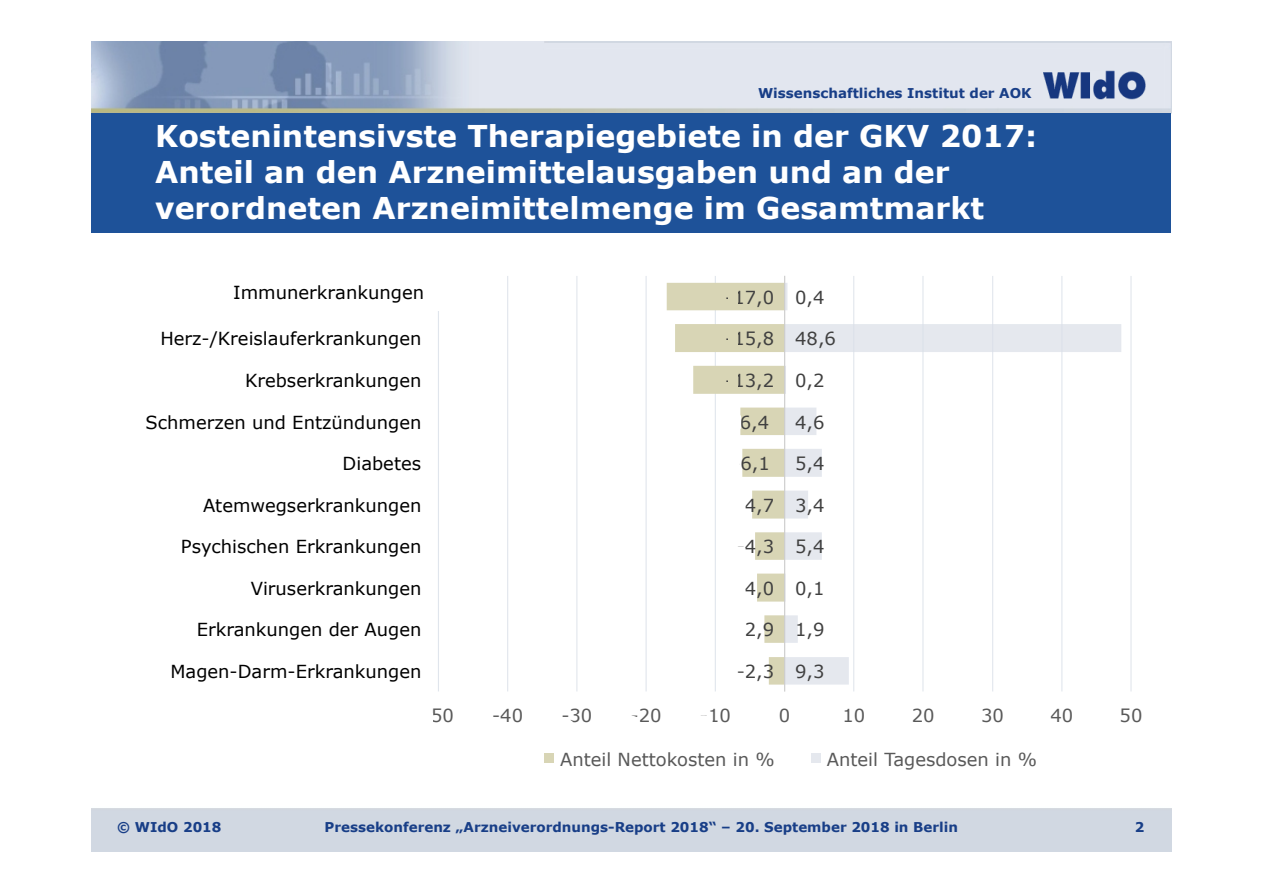
<style>
.page{position:relative;width:1263px;height:893px;background:#fff}
.page>*{position:absolute;margin:0;border:0;box-sizing:border-box;transform-origin:0 0}
.t1{font:700 30px/36px "Verdana";color:#fff}
.t2{font:18px "Verdana";color:#000}
.t3{font:18px "Verdana";color:#404040}
.t4{font:18px "Verdana";color:#595959}
.t5{font:700 13.5px "Verdana";color:#183e87}
</style>
<div class="page">
<img style="left:91px;top:41px;width:1080px;height:810px">
<img style="left:1043px;top:70px;width:102px;height:29px">
<div style="left:91px;top:113px;width:1080px;height:120px;background:#1e5299"></div>
<hr style="left:438px;top:276px;width:1px;height:415px;background:#e0e5ec">
<hr style="left:507px;top:276px;width:1px;height:415px;background:#e4e8ee">
<hr style="left:576px;top:276px;width:1px;height:415px;background:#ebeef2">
<hr style="left:646px;top:276px;width:1px;height:415px;background:#eaedf2">
<hr style="left:715px;top:276px;width:1px;height:415px;background:#e3e8ee">
<hr style="left:853px;top:276px;width:1px;height:415px;background:#e7ebf0">
<hr style="left:922px;top:276px;width:2px;height:415px;background:#edf0f4">
<hr style="left:992px;top:276px;width:1px;height:415px;background:#e5e9ef">
<hr style="left:1061px;top:276px;width:1px;height:415px;background:#ebeef3">
<hr style="left:1130px;top:276px;width:2px;height:415px;background:#eef0f4">
<svg style="left:667px;top:283px;width:117px;height:401px"></svg>
<svg style="left:785px;top:283px;width:336px;height:401px"></svg>
<hr style="left:784px;top:276px;width:1px;height:415px;background:#cbcbcb">
<div style="left:545px;top:753px;width:9px;height:10px;background:#d8d5b5"></div>
<div style="left:811px;top:753px;width:10px;height:10px;background:#e5e8ee"></div>
<div style="left:728px;top:328px;width:9px;height:8px;background:#d8d5b5"></div>
<div style="left:420px;top:713px;width:13px;height:15px;background:#fff"></div>
<div style="left:492px;top:719px;width:8px;height:5px;background:#fff"></div>
<div style="left:555px;top:719px;width:18px;height:5px;background:#fff;border-radius:50%"></div>
<div style="left:694px;top:715px;width:19px;height:11px;background:#fff;border-radius:50%"></div>
<div style="left:733px;top:677px;width:16px;height:7px;background:#fff;border-radius:50%"></div>
<div style="left:737px;top:638px;width:11px;height:6px;background:#fff;border-radius:50%"></div>
<div style="left:737px;top:597px;width:13px;height:9px;background:#fff;border-radius:50%"></div>
<div style="left:733px;top:557px;width:17px;height:13px;background:#fff;border-radius:50%"></div>
<div style="left:737px;top:519px;width:10px;height:12px;background:#fff;border-radius:50%"></div>
<div style="left:737px;top:479px;width:10px;height:12px;background:#fff;border-radius:50%"></div>
<div style="left:722px;top:455px;width:17px;height:15px;background:#fff;border-radius:3px"></div>
<div style="left:222px;top:273px;width:217px;height:37px;background:#fff"></div>
<div style="left:728px;top:366px;width:9px;height:7px;background:#d8d5b5"></div>
<div style="left:618px;top:715px;width:22px;height:11px;background:#fff;border-radius:50%"></div>
<div style="left:728px;top:288px;width:9px;height:19px;background:#d8d5b5"></div>
<div style="left:728px;top:330px;width:9px;height:19px;background:#d8d5b5"></div>
<div style="left:728px;top:370px;width:9px;height:19px;background:#d8d5b5"></div>
<div style="left:724px;top:414px;width:17px;height:16px;background:#fff;border-radius:3px"></div>
<div style="left:728px;top:502px;width:17px;height:15px;background:#fff;border-radius:3px"></div>
<div style="left:728px;top:546px;width:17px;height:15px;background:#fff;border-radius:3px"></div>
<div style="left:728px;top:587px;width:17px;height:16px;background:#fff;border-radius:3px"></div>
<div style="left:728px;top:628px;width:17px;height:15px;background:#fff;border-radius:3px"></div>
<div style="left:728px;top:672px;width:17px;height:16px;background:#fff;border-radius:3px"></div>
<p class="t5" style="left:758px;top:84px;width:275px">Wissenschaftliches Institut der AOK</p>
<h1 class="t1" style="left:155px;top:117px;width:883px">Kostenintensivste Therapiegebiete in der GKV 2017:<br>Anteil an den Arzneimittelausgaben und an der verordneten Arzneimittelmenge im Gesamtmarkt</h1>
<p class="t2" style="left:233px;top:281px;width:193px">Immunerkrankungen</p>
<p class="t2" style="left:242px;top:286px;width:181px">Immuntherapeutika</p>
<p class="t3" style="left:725px;top:286px;width:50px">-17,0</p>
<p class="t3" style="left:795px;top:286px;width:31px">0,4</p>
<p class="t2" style="left:160px;top:327px;width:262px">Herz-/Kreislauferkrankungen</p>
<p class="t3" style="left:725px;top:327px;width:50px">-15,8</p>
<p class="t3" style="left:795px;top:327px;width:42px">48,6</p>
<p class="t2" style="left:245px;top:369px;width:178px">Krebserkrankungen</p>
<p class="t3" style="left:725px;top:369px;width:50px">-13,2</p>
<p class="t3" style="left:795px;top:369px;width:31px">0,2</p>
<p class="t2" style="left:146px;top:410px;width:277px">Schmerzen und Entzündungen</p>
<p class="t3" style="left:732px;top:410px;width:39px">-6,4</p>
<p class="t3" style="left:795px;top:410px;width:31px">4,6</p>
<p class="t2" style="left:343px;top:452px;width:80px">Diabetes</p>
<p class="t3" style="left:732px;top:452px;width:39px">-6,1</p>
<p class="t3" style="left:795px;top:452px;width:31px">5,4</p>
<p class="t2" style="left:203px;top:493px;width:220px">Atemwegserkrankungen</p>
<p class="t3" style="left:737px;top:493px;width:39px">-4,7</p>
<p class="t3" style="left:795px;top:493px;width:31px">3,4</p>
<p class="t2" style="left:181px;top:535px;width:242px">Psychischen Erkrankungen</p>
<p class="t3" style="left:737px;top:535px;width:39px">-4,3</p>
<p class="t3" style="left:795px;top:535px;width:31px">5,4</p>
<p class="t2" style="left:251px;top:576px;width:172px">Viruserkrankungen</p>
<p class="t3" style="left:737px;top:576px;width:39px">-4,0</p>
<p class="t3" style="left:795px;top:576px;width:31px">0,1</p>
<p class="t2" style="left:197px;top:618px;width:226px">Erkrankungen der Augen</p>
<p class="t3" style="left:737px;top:618px;width:39px">-2,9</p>
<p class="t3" style="left:795px;top:618px;width:31px">1,9</p>
<p class="t2" style="left:170px;top:660px;width:252px">Magen-Darm-Erkrankungen</p>
<p class="t3" style="left:737px;top:660px;width:39px">-2,3</p>
<p class="t3" style="left:795px;top:660px;width:31px">9,3</p>
<p class="t4" style="left:423px;top:703px;width:32px">-50</p>
<p class="t4" style="left:492px;top:703px;width:32px">-40</p>
<p class="t4" style="left:561px;top:703px;width:32px">-30</p>
<p class="t4" style="left:631px;top:703px;width:32px">-20</p>
<p class="t4" style="left:700px;top:703px;width:32px">-10</p>
<p class="t4" style="left:779px;top:703px;width:13px">0</p>
<p class="t4" style="left:843px;top:703px;width:24px">10</p>
<p class="t4" style="left:912px;top:703px;width:24px">20</p>
<p class="t4" style="left:981px;top:703px;width:24px">30</p>
<p class="t4" style="left:1050px;top:703px;width:24px">40</p>
<p class="t4" style="left:1120px;top:703px;width:24px">50</p>
<p class="t5" style="left:117px;top:818px;width:106px">© WIdO 2018</p>
<p class="t4" style="left:560px;top:747px;width:216px">Anteil Nettokosten in %</p>
<p class="t4" style="left:827px;top:747px;width:212px">Anteil Tagesdosen in %</p>
<p class="t5" style="left:325px;top:818px;width:635px">Pressekonferenz „Arzneiverordnungs-Report 2018“ ‒ 20. September 2018 in Berlin</p>
<p class="t5" style="left:1135px;top:818px;width:11px">2</p>
</div>
